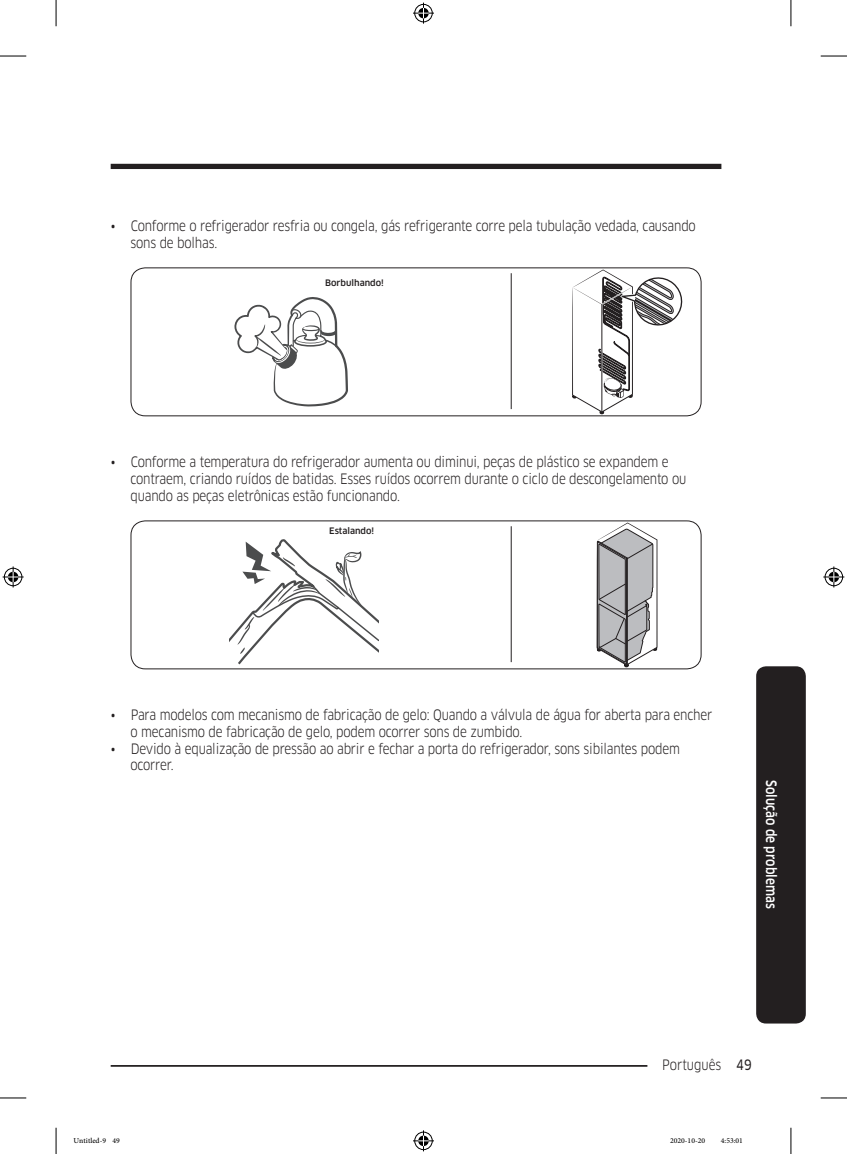
<style>
.page{position:relative;width:847px;height:1154px;background:#fff}
.page>*{position:absolute;margin:0;border:0;box-sizing:border-box;transform-origin:0 0}
.t1{font:14px/16.8px "Samsung Clan Pro";letter-spacing:-.015em;color:#231f20;scale:.85 1}
.t2{font:500 14px "Samsung Clan Pro";color:#fff;scale:.85 1}
.t3{font:10.5px "Adobe Arabic";color:#000}
.t4{font:500 8.75px "Samsung Clan Pro";color:#231f20}
.s1{font-family:"Samsung Clan Pro News"}
</style>
<div class="page">
<div style="left:111px;top:164px;width:610px;height:5px;background:#231f20"></div>
<hr style="left:111px;top:1065px;width:610px;height:2px;background:#231f20">
<div style="left:647px;top:1055px;width:89px;height:17px;background:#fff"></div>
<div style="left:755px;top:666px;width:50px;height:357px;background:#231f20;border-radius:10px"></div>
<hr style="left:510px;top:273px;width:1px;height:136px;background:#231f20">
<svg style="left:234px;top:297px;width:114px;height:109px"></svg>
<svg style="left:572px;top:269px;width:111px;height:145px"></svg>
<div style="left:130px;top:267px;width:571px;height:149px;border:1px solid #231f20;border-radius:14px"></div>
<svg style="left:132px;top:520px;width:569px;height:149px"></svg>
<hr style="left:510px;top:526px;width:1px;height:136px;background:#231f20">
<svg style="left:229px;top:540px;width:149px;height:126px"></svg>
<svg style="left:596px;top:522px;width:61px;height:145px"></svg>
<div style="left:130px;top:520px;width:571px;height:149px;border:1px solid #231f20;border-radius:14px"></div>
<svg style="left:0;top:56px;width:26px;height:1px"></svg>
<svg style="left:820px;top:56px;width:26px;height:1px"></svg>
<svg style="left:0;top:1097px;width:26px;height:1px"></svg>
<svg style="left:820px;top:1097px;width:26px;height:1px"></svg>
<svg style="left:56px;top:0;width:1px;height:26px"></svg>
<svg style="left:56px;top:1128px;width:1px;height:26px"></svg>
<svg style="left:790px;top:0;width:1px;height:26px"></svg>
<svg style="left:790px;top:1128px;width:1px;height:26px"></svg>
<svg style="left:413px;top:3px;width:21px;height:21px"></svg>
<svg style="left:413px;top:1130px;width:21px;height:21px"></svg>
<svg style="left:3px;top:566px;width:21px;height:21px"></svg>
<svg style="left:823px;top:566px;width:21px;height:21px"></svg>
<p class="t1" style="left:130px;top:217px;width:666px;text-indent:-20px">• Conforme o refrigerador resfria ou congela, gás refrigerante corre pela tubulação vedada, causando sons de bolhas.</p>
<p class="t4" style="left:325px;top:278px;width:60px">Borbulhando!</p>
<p class="t1" style="left:130px;top:453px;width:655px;text-indent:-20px">• Conforme a temperatura do refrigerador aumenta ou diminui, peças de plástico se expandem e contraem, criando ruídos de batidas. Esses ruídos ocorrem durante o ciclo de descongelamento ou quando as peças eletrônicas estão funcionando.</p>
<p class="t4" style="left:329px;top:525px;width:46px">Estalando!</p>
<p class="t1" style="left:130px;top:706px;width:685px;text-indent:-20px">• Para modelos com mecanismo de fabricação de gelo: Quando a válvula de água for aberta para encher o mecanismo de fabricação de gelo, podem ocorrer sons de zumbido.</p>
<p class="t1" style="left:130px;top:740px;width:647px;text-indent:-20px">• Devido à equalização de pressão ao abrir e fechar a porta do refrigerador, sons sibilantes podem ocorrer.</p>
<p class="t2" style="left:779px;top:780px;width:152px;rotate:90deg">Solução de problemas</p>
<p class="t1" style="left:662px;top:1056px;width:107px">Português <span class="s1">49</span></p>
<p class="t3" style="left:74px;top:1133px;width:48px">Untitled-9 49</p>
<p class="t3" style="left:669px;top:1133px;width:37px">2020-10-20</p>
<p class="t3" style="left:720px;top:1133px;width:24px">4:53:01</p>
</div>
